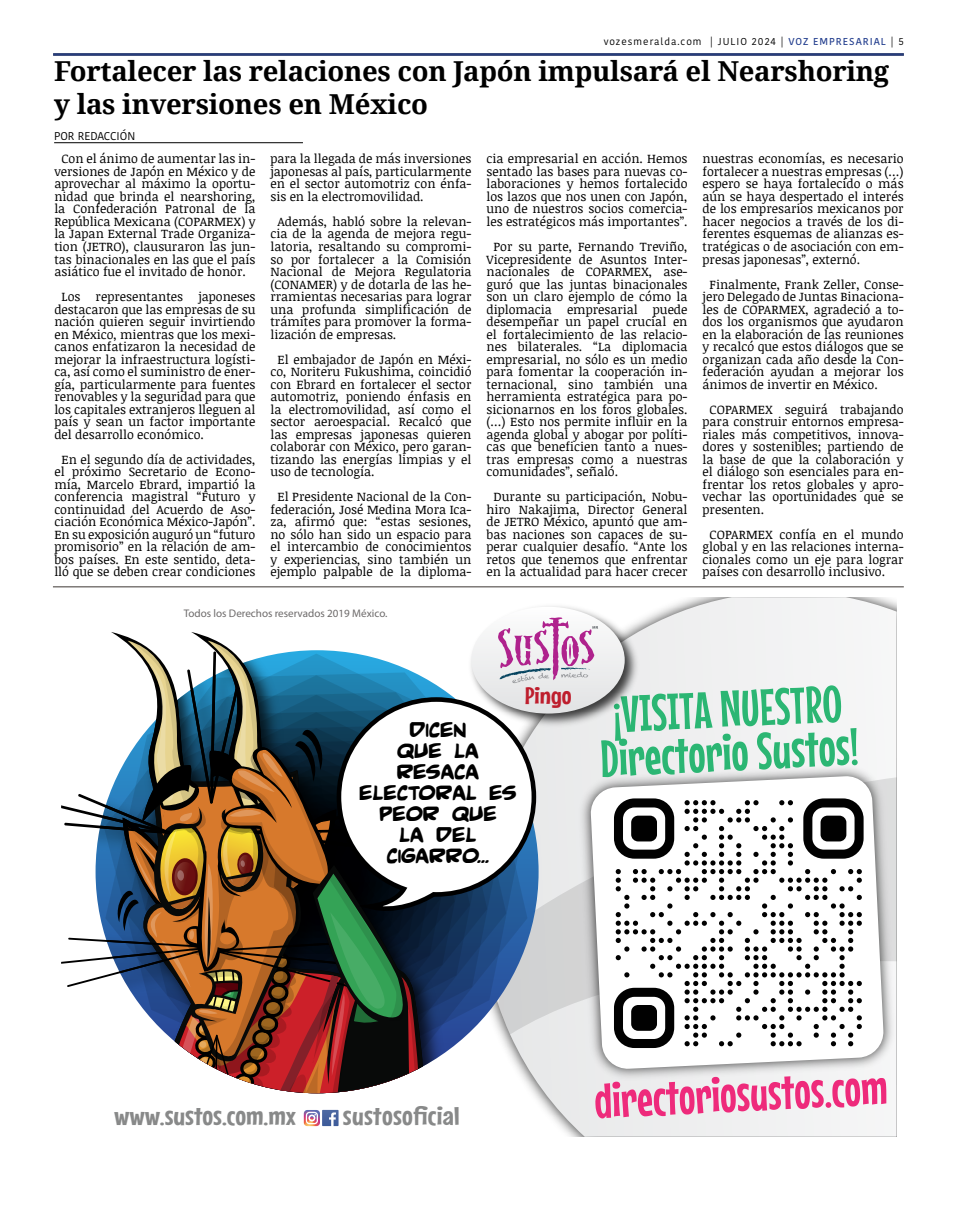
<style>
.page{position:relative;width:957px;height:1205px;background:#fff}
.page>*{position:absolute;margin:0;border:0;box-sizing:border-box;transform-origin:0 0}
.t1{font:51.38px/43.6px "Mouse Memoirs";color:#2bb673}
.t2{font:49.25px "Mouse Memoirs";color:#ee2a7b}
.t3{font:700 30.75px "Comic Book Commando";color:#000}
.t4{font:700 27.5px/32.5px "Droid Serif";letter-spacing:-.01em;color:#000}
.t5{font:25.75px "Mouse Memoirs";letter-spacing:.005em;color:#888989;scale:1.25 1}
.t6{font:23.62px "Mouse Memoirs";color:#be1e2d;scale:1.25 1}
.t7{font:12.5px/12.5px "Noticia Text";color:#000;text-align:justify}
.t8{font:11.25px "Kohinoor Devanagari";color:#000}
.t9{font:11px "Myriad Pro";color:#6d6a6a}
.t10{font:10px "Kohinoor Devanagari";letter-spacing:.1em;color:#000}
.s1{font-weight:600;color:#25408f}
</style>
<div class="page">
<hr style="left:53px;top:53px;width:851px;height:3px;background:#25408f">
<hr style="left:53px;top:586px;width:851px;height:1px;background:#3c3633">
<svg style="left:533px;top:597px;width:363px;height:540px"></svg>
<img style="left:863px;top:760px;width:33px;height:324px">
<svg style="left:863px;top:775px;width:21px;height:294px"></svg>
<img style="left:533px;top:600px;width:109px;height:7px">
<svg style="left:61px;top:607px;width:802px;height:486px"></svg>
<svg style="left:304px;top:1110px;width:34px;height:16px"></svg>
<hr style="left:54px;top:142px;width:249px;height:1px;background:#000">
<p class="t10" style="left:604px;top:36px;width:301px">vozesmeralda.com | JULIO 2024 | <span class="s1">VOZ EMPRESARIAL</span> | 5</p>
<h3 class="t4" style="left:54px;top:55px;width:836px">Fortalecer las relaciones con Japón impulsará el Nearshoring y las inversiones en México</h3>
<p class="t7" style="left:54px;top:152px;width:202px;text-indent:7px">Con el ánimo de aumentar las in&shy;versiones de Japón en México y de aprovechar al máximo la oportu&shy;nidad que brinda el nearshoring, la Confederación Patronal de la República Mexicana (COPARMEX) y la Japan External Trade Organiza&shy;tion (JETRO), clausuraron las jun&shy;tas binacionales en las que el país asiático fue el invitado de honor.</p>
<p class="t7" style="left:54px;top:290px;width:202px;text-indent:7px">Los representantes japoneses destacaron que las empresas de su nación quieren seguir invirtiendo en México, mientras que los mexi&shy;canos enfatizaron la necesidad de mejorar la infraestructura logísti&shy;ca, así como el suministro de ener&shy;gía, particularmente para fuentes renovables y la seguridad para que los capitales extranjeros lleguen al país y sean un factor importante del desarrollo económico.</p>
<p class="t7" style="left:54px;top:452px;width:203px;text-align:center">En el segundo día de actividades, el próximo Secretario de Econo&shy;mía, Marcelo Ebrard, impartió la conferencia magistral “Futuro y continuidad del Acuerdo de Aso&shy;ciación Económica México-Japón”.<br>En su exposición auguró un “futuro promisorio” en la relación de am&shy;bos países. En este sentido, deta&shy;lló que se deben crear condiciones</p>
<p class="t8" style="left:54px;top:129px;width:83px">POR REDACCIÓN</p>
<p class="t7" style="left:270px;top:152px;width:202px">para la llegada de más inversiones japonesas al país, particularmente en el sector automotriz con énfa&shy;sis en la electromovilidad.</p>
<p class="t7" style="left:270px;top:215px;width:202px;text-indent:7px">Además, habló sobre la relevan&shy;cia de la agenda de mejora regu&shy;latoria, resaltando su compromi&shy;so por fortalecer a la Comisión Nacional de Mejora Regulatoria (CONAMER) y de dotarla de las he&shy;rramientas necesarias para lograr una profunda simplificación de trámites para promover la forma&shy;lización de empresas.</p>
<p class="t7" style="left:270px;top:352px;width:202px;text-indent:7px">El embajador de Japón en Méxi&shy;co, Noriteru Fukushima, coincidió con Ebrard en fortalecer el sector automotriz, poniendo énfasis en la electromovilidad, así como el sector aeroespacial. Recalcó que las empresas japonesas quieren colaborar con México, pero garan&shy;tizando las energías limpias y el uso de tecnología.</p>
<p class="t7" style="left:270px;top:490px;width:203px;text-align:center">El Presidente Nacional de la Con&shy;federación, José Medina Mora Ica&shy;za, afirmó que: “estas sesiones, no sólo han sido un espacio para el intercambio de conocimientos y experiencias, sino también un ejemplo palpable de la diploma-</p>
<p class="t7" style="left:486px;top:152px;width:202px">cia empresarial en acción. Hemos sentado las bases para nuevas co&shy;laboraciones y hemos fortalecido los lazos que nos unen con Japón, uno de nuestros socios comercia&shy;les estratégicos más importantes”.</p>
<p class="t7" style="left:486px;top:240px;width:202px;text-indent:7px">Por su parte, Fernando Treviño, Vicepresidente de Asuntos Inter&shy;nacionales de COPARMEX, ase&shy;guró que las juntas binacionales son un claro ejemplo de cómo la diplomacia empresarial puede desempeñar un papel crucial en el fortalecimiento de las relacio&shy;nes bilaterales. “La diplomacia empresarial, no sólo es un medio para fomentar la cooperación in&shy;ternacional, sino también una herramienta estratégica para po&shy;sicionarnos en los foros globales. (…) Esto nos permite influir en la agenda global y abogar por políti&shy;cas que beneficien tanto a nues&shy;tras empresas como a nuestras comunidades”, señaló.</p>
<p class="t7" style="left:486px;top:490px;width:202px;text-align:center">Durante su participación, Nobu&shy;hiro Nakajima, Director General de JETRO México, apuntó que am&shy;bas naciones son capaces de su&shy;perar cualquier desafío. “Ante los retos que tenemos que enfrentar en la actualidad para hacer crecer</p>
<p class="t7" style="left:702px;top:152px;width:202px">nuestras economías, es necesario fortalecer a nuestras empresas (…) espero se haya fortalecido o más aún se haya despertado el interés de los empresarios mexicanos por hacer negocios a través de los di&shy;ferentes esquemas de alianzas es&shy;tratégicas o de asociación con em&shy;presas japonesas”, externó.</p>
<p class="t7" style="left:702px;top:277px;width:202px;text-indent:7px">Finalmente, Frank Zeller, Conse&shy;jero Delegado de Juntas Binaciona&shy;les de COPARMEX, agradeció a to&shy;dos los organismos que ayudaron en la elaboración de las reuniones y recalcó que estos diálogos que se organizan cada año desde la Con&shy;federación ayudan a mejorar los ánimos de invertir en México.</p>
<p class="t7" style="left:702px;top:402px;width:202px;text-indent:7px">COPARMEX seguirá trabajando para construir entornos empresa&shy;riales más competitivos, innova&shy;dores y sostenibles; partiendo de la base de que la colaboración y el diálogo son esenciales para en&shy;frentar los retos globales y apro&shy;vechar las oportunidades que se presenten.</p>
<p class="t7" style="left:702px;top:527px;width:202px;text-indent:7px">COPARMEX confía en el mundo global y en las relaciones interna&shy;cionales como un eje para lograr países con desarrollo inclusivo.</p>
<p class="t9" style="left:184px;top:607px;width:205px">Todos los Derechos reservados 2019 México.</p>
<h3 class="t3" style="left:410px;top:713px;width:58px">dicen</h3>
<h3 class="t3" style="left:397px;top:734px;width:83px">que la</h3>
<h3 class="t3" style="left:397px;top:755px;width:84px">resaca</h3>
<h3 class="t3" style="left:359px;top:776px;width:159px">electoral es</h3>
<h3 class="t3" style="left:379px;top:797px;width:119px">peor que</h3>
<h3 class="t3" style="left:399px;top:818px;width:79px">la del</h3>
<h3 class="t3" style="left:386px;top:839px;width:104px">cigarro...</h3>
<h3 class="t6" style="left:525px;top:682px;width:39px">Pingo</h3>
<h1 class="t1" style="left:597px;top:693px;width:260px;rotate:-3deg">¡VISITA NUESTRO<br>Directorio Sustos!</h1>
<h3 class="t5" style="left:114px;top:1101px;width:147px">www.sustos.com.mx</h3>
<h3 class="t5" style="left:343px;top:1101px;width:95px">sustosoficial</h3>
<h2 class="t2" style="left:593px;top:1072px;width:295px;rotate:-3deg">directoriosustos.com</h2>
</div>
